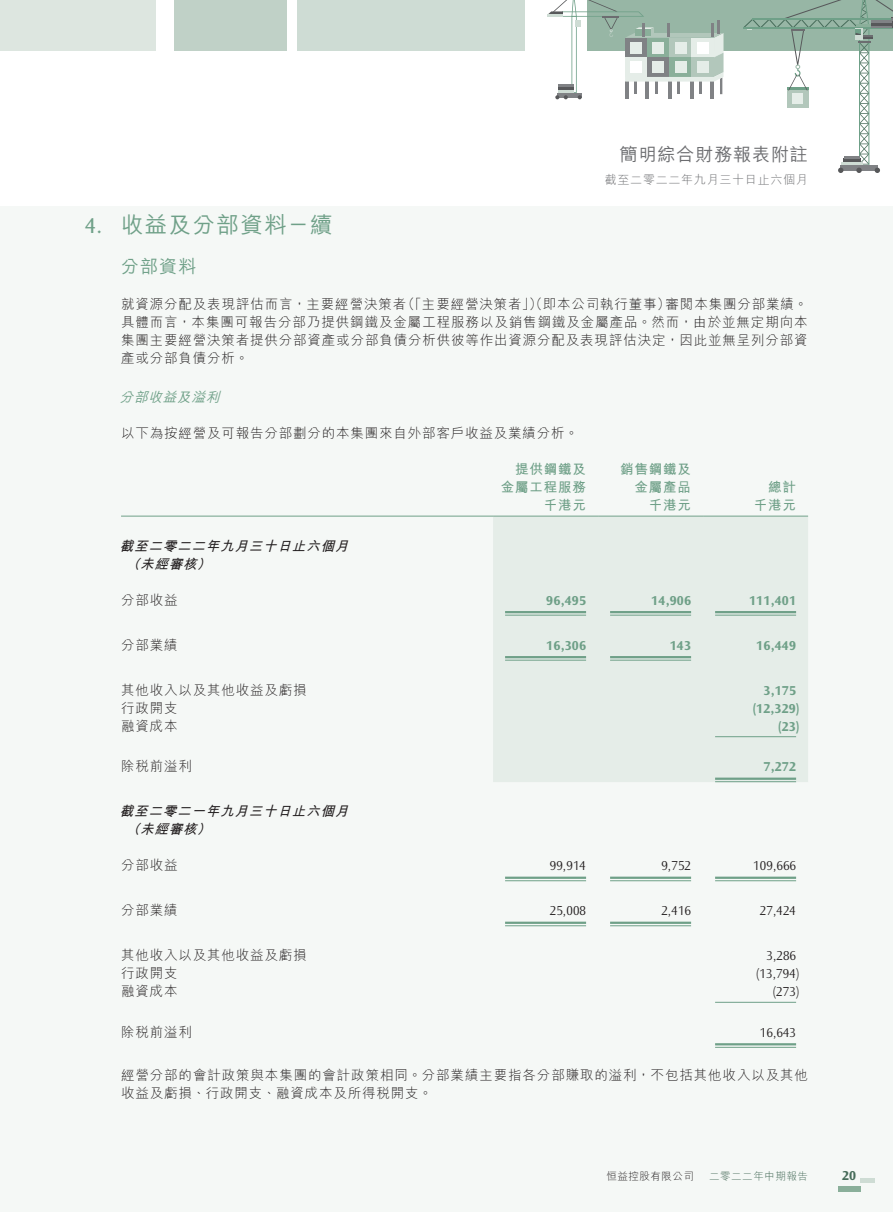
<style>
.page{position:relative;width:893px;height:1212px;background:#fff}
.page>*{position:absolute;margin:0;border:0;box-sizing:border-box;transform-origin:0 0}
._03_H1{font:500 22.5px "M Hei HK";letter-spacing:.06em;color:#6fa088}
._03_H1-2{font:22.5px "Ocean Sans Std";color:#6fa088}
.t1{font:500 18px "M Hei HK";letter-spacing:.05em;color:#6c6d70}
._04___H2{font:500 18px "M Hei HK";color:#6fa088}
._12___P2{font:300 13.5px/18px "M Hei HK";letter-spacing:.065em;color:#231f20}
._15_Table_Stub{font:300 13.5px "M Hei HK";letter-spacing:.06em;color:#231f20}
._01_Body_Text{font:300 13.5px "Ocean Sans Std";letter-spacing:.01em;color:#231f20}
._01_Body_Text-2{font:700 13.5px "Ocean Sans Std";letter-spacing:.015em;color:#6fa088}
._15_Table_Stub-2{font:italic 700 13.5px/18px "M Hei HK";color:#231f20}
._01_Body_Text-3{font:700 13.5px/18px "M Hei HK";letter-spacing:.065em;color:#6fa088;text-align:right}
._05_____H3{font:italic 500 13.5px "M Hei HK";color:#6fa088}
.t2{font:700 13.5px "Ocean Sans Std";color:#476c5a}
.t3{font:300 12px "M Hei HK";letter-spacing:.06em;color:#6c6d70}
.t4{font:300 10.5px "M Hei HK";letter-spacing:.05em;color:#476c5a}
.t5{font:300 10.5px "M Hei HK";letter-spacing:.05em;color:#231f20}
</style>
<div class="page">
<div style="left:0;top:207px;width:893px;height:1005px;background:#f5f8f6"></div>
<div style="left:0;top:0;width:156px;height:51px;background:#dde6e0"></div>
<div style="left:588px;top:0;width:305px;height:51px;background:#97b6a5"></div>
<div style="left:297px;top:0;width:227px;height:51px;background:#cedcd4"></div>
<div style="left:174px;top:0;width:113px;height:51px;background:#c0d1c7"></div>
<svg style="left:743px;top:0;width:150px;height:173px"></svg>
<svg style="left:548px;top:0;width:175px;height:99px"></svg>
<div style="left:838px;top:1186px;width:22px;height:6px;background:#8aaf9a"></div>
<hr style="left:860px;top:1178px;width:15px;height:4px;background:#cedcd4">
<div style="left:493px;top:517px;width:315px;height:265px;background:#e5ede8"></div>
<hr style="left:121px;top:516px;width:372px;height:1px;background:#6fa088">
<hr style="left:493px;top:516px;width:105px;height:1px;background:#6fa088">
<hr style="left:598px;top:516px;width:105px;height:1px;background:#6fa088">
<hr style="left:703px;top:516px;width:105px;height:1px;background:#6fa088">
<hr style="left:505px;top:611px;width:81px;height:2px;background:#6fa088">
<hr style="left:505px;top:615px;width:81px;height:1px;background:#6fa088">
<hr style="left:610px;top:611px;width:81px;height:2px;background:#6fa088">
<hr style="left:610px;top:615px;width:81px;height:1px;background:#6fa088">
<hr style="left:715px;top:611px;width:81px;height:2px;background:#6fa088">
<hr style="left:715px;top:615px;width:81px;height:1px;background:#6fa088">
<hr style="left:505px;top:656px;width:81px;height:2px;background:#6fa088">
<hr style="left:505px;top:660px;width:81px;height:1px;background:#6fa088">
<hr style="left:610px;top:656px;width:81px;height:2px;background:#6fa088">
<hr style="left:610px;top:660px;width:81px;height:1px;background:#6fa088">
<hr style="left:715px;top:736px;width:81px;height:1px;background:#6fa088">
<hr style="left:715px;top:777px;width:81px;height:3px;background:#6fa088">
<hr style="left:715px;top:781px;width:81px;height:1px;background:#6fa088">
<hr style="left:505px;top:876px;width:81px;height:3px;background:#6fa088">
<hr style="left:505px;top:880px;width:81px;height:1px;background:#6fa088">
<hr style="left:610px;top:876px;width:81px;height:3px;background:#6fa088">
<hr style="left:610px;top:880px;width:81px;height:1px;background:#6fa088">
<hr style="left:715px;top:876px;width:81px;height:3px;background:#6fa088">
<hr style="left:715px;top:880px;width:81px;height:1px;background:#6fa088">
<hr style="left:505px;top:922px;width:81px;height:2px;background:#6fa088">
<hr style="left:505px;top:925px;width:81px;height:1px;background:#6fa088">
<hr style="left:610px;top:922px;width:81px;height:2px;background:#6fa088">
<hr style="left:610px;top:925px;width:81px;height:1px;background:#6fa088">
<hr style="left:715px;top:1002px;width:81px;height:1px;background:#6fa088">
<hr style="left:715px;top:1043px;width:81px;height:2px;background:#6fa088">
<hr style="left:715px;top:1047px;width:81px;height:1px;background:#6fa088">
<p class="_03_H1-2" style="left:85px;top:213px;width:19px">4.</p>
<h2 class="t1" style="left:620px;top:142px;width:190px">簡明綜合財務報表附註</h2>
<p class="_03_H1" style="left:121px;top:208px;width:213px">收益及分部資料－續</p>
<p class="_04___H2" style="left:121px;top:253px;width:77px">分部資料</p>
<p class="t3" style="left:605px;top:171px;width:205px">截至二零二二年九月三十日止六個月</p>
<p class="_12___P2" style="left:401px;top:295px;width:271px">（「主要經營決策者」）（即本公司執行董事）</p>
<p class="_12___P2" style="left:121px;top:295px;width:688px">就資源分配及表現評估而言，主要經營決策者<br>具體而言，本集團可報告分部乃提供鋼鐵及金屬工程服務以及銷售鋼鐵及金屬產品。然而，由於並無定期向本集團主要經營決策者提供分部資產或分部負債分析供彼等作出資源分配及表現評估決定，因此並無呈列分部資產或分部負債分析。</p>
<p class="_05_____H3" style="left:120px;top:387px;width:106px">分部收益及溢利</p>
<p class="_12___P2" style="left:121px;top:424px;width:459px">以下為按經營及可報告分部劃分的本集團來自外部客戶收益及業績分析。</p>
<p class="_01_Body_Text-3" style="left:501px;top:459px;width:87px">提供鋼鐵及金屬工程服務</p>
<p class="_01_Body_Text-3" style="left:620px;top:459px;width:72px">銷售鋼鐵及</p>
<p class="_12___P2" style="left:666px;top:295px;width:144px">審閱本集團分部業績。</p>
<p class="_01_Body_Text-3" style="left:634px;top:477px;width:58px">金屬產品</p>
<p class="_01_Body_Text-3" style="left:768px;top:477px;width:29px">總計</p>
<p class="_15_Table_Stub-2" style="left:197px;top:536px;width:158px;text-indent:-77px">截至二零二二年九月三十日止六個月(</p>
<p class="_15_Table_Stub-2" style="left:140px;top:554px;width:63px">未經審核</p>
<p class="_15_Table_Stub-2" style="left:126px;top:554px;width:20px">（</p>
<p class="_15_Table_Stub" style="left:121px;top:590px;width:58px">分部收益</p>
<p class="_15_Table_Stub" style="left:121px;top:635px;width:58px">分部業績</p>
<p class="_15_Table_Stub" style="left:121px;top:680px;width:187px">其他收入以及其他收益及虧損</p>
<p class="_15_Table_Stub" style="left:121px;top:698px;width:58px">行政開支</p>
<p class="_15_Table_Stub" style="left:121px;top:716px;width:58px">融資成本</p>
<p class="_15_Table_Stub" style="left:121px;top:757px;width:72px">除稅前溢利</p>
<p class="_15_Table_Stub-2" style="left:197px;top:801px;width:158px;text-indent:-77px">截至二零二一年九月三十日止六個月(</p>
<p class="_15_Table_Stub-2" style="left:140px;top:819px;width:63px">未經審核</p>
<p class="_15_Table_Stub-2" style="left:126px;top:819px;width:20px">（</p>
<p class="_15_Table_Stub" style="left:121px;top:856px;width:58px">分部收益</p>
<p class="_15_Table_Stub" style="left:121px;top:901px;width:58px">分部業績</p>
<p class="_15_Table_Stub" style="left:121px;top:946px;width:187px">其他收入以及其他收益及虧損</p>
<p class="_15_Table_Stub" style="left:121px;top:964px;width:58px">行政開支</p>
<p class="_15_Table_Stub" style="left:121px;top:982px;width:58px">融資成本</p>
<p class="_01_Body_Text-3" style="left:544px;top:495px;width:44px">千港元</p>
<p class="_01_Body_Text-3" style="left:649px;top:495px;width:44px">千港元</p>
<p class="_01_Body_Text-3" style="left:754px;top:495px;width:44px">千港元</p>
<p class="_01_Body_Text-2" style="left:546px;top:593px;width:41px">96,495</p>
<p class="_01_Body_Text-2" style="left:651px;top:593px;width:41px">14,906</p>
<p class="_01_Body_Text-2" style="left:749px;top:593px;width:48px">111,401</p>
<p class="_01_Body_Text-2" style="left:546px;top:638px;width:41px">16,306</p>
<p class="_01_Body_Text-2" style="left:670px;top:638px;width:23px">143</p>
<p class="_01_Body_Text-2" style="left:756px;top:638px;width:41px">16,449</p>
<p class="_01_Body_Text-2" style="left:763px;top:683px;width:34px">3,175</p>
<p class="_01_Body_Text-2" style="left:753px;top:701px;width:48px">)12,329(</p>
<p class="_01_Body_Text-2" style="left:778px;top:719px;width:23px">)23(</p>
<p class="_01_Body_Text-2" style="left:763px;top:759px;width:34px">7,272</p>
<p class="_01_Body_Text" style="left:550px;top:858px;width:38px">99,914</p>
<p class="_01_Body_Text" style="left:661px;top:858px;width:31px">9,752</p>
<p class="_01_Body_Text" style="left:753px;top:858px;width:44px">109,666</p>
<p class="_01_Body_Text" style="left:550px;top:903px;width:38px">25,008</p>
<p class="_01_Body_Text" style="left:661px;top:903px;width:31px">2,416</p>
<p class="_01_Body_Text" style="left:760px;top:903px;width:38px">27,424</p>
<p class="_01_Body_Text" style="left:766px;top:948px;width:31px">3,286</p>
<p class="_01_Body_Text" style="left:756px;top:966px;width:45px">)13,794(</p>
<p class="_01_Body_Text" style="left:773px;top:984px;width:28px">)273(</p>
<p class="_15_Table_Stub" style="left:121px;top:1022px;width:72px">除稅前溢利</p>
<p class="_12___P2" style="left:121px;top:1066px;width:688px">經營分部的會計政策與本集團的會計政策相同。分部業績主要指各分部賺取的溢利，不包括其他收入以及其他收益及虧損、行政開支、融資成本及所得稅開支。</p>
<p class="_01_Body_Text" style="left:760px;top:1025px;width:38px">16,643</p>
<p class="t5" style="left:606px;top:1169px;width:89px">恒益控股有限公司</p>
<p class="t4" style="left:709px;top:1169px;width:100px">二零二二年中期報告</p>
<p class="t2" style="left:842px;top:1168px;width:16px">20</p>
</div>
